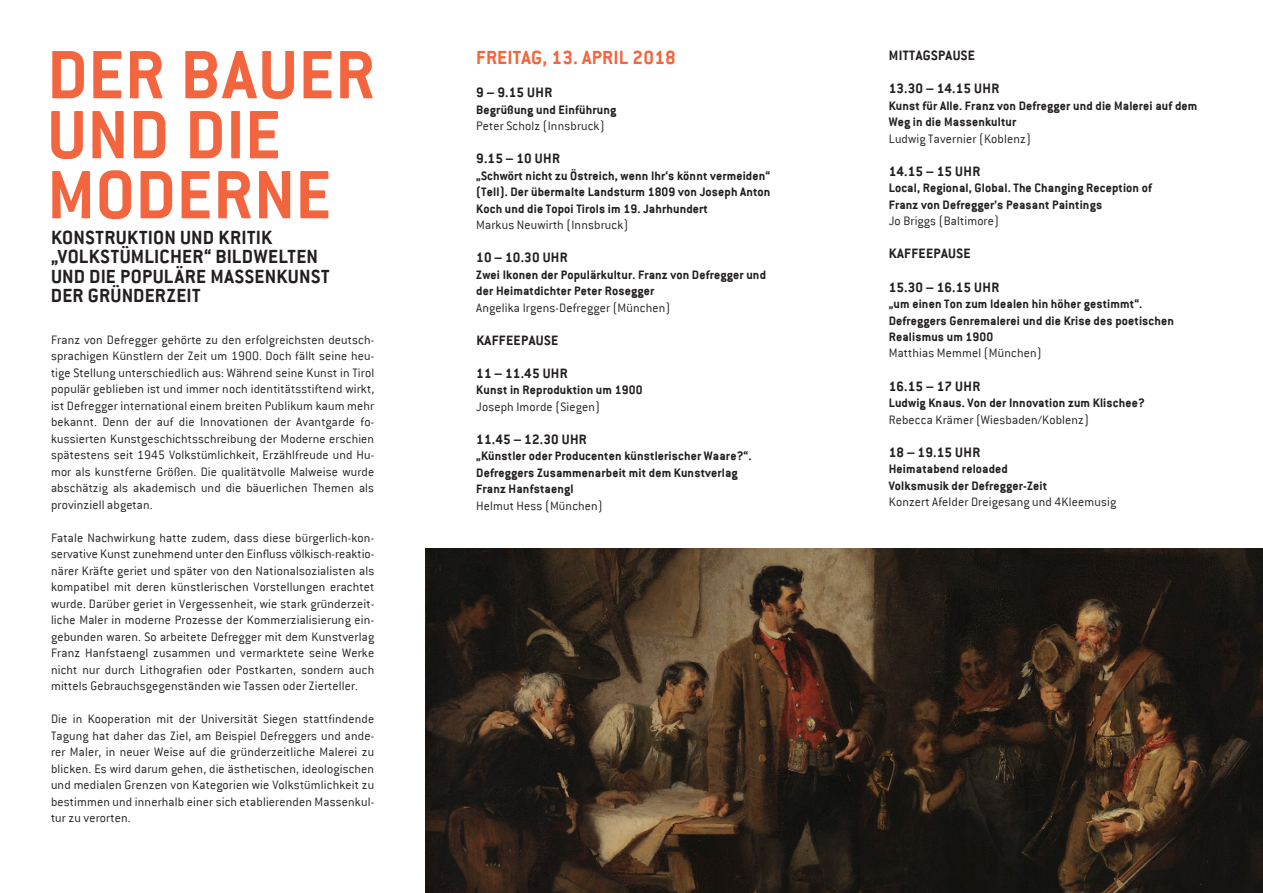
<style>
.page{position:relative;width:1263px;height:893px;background:#fff}
.page>*{position:absolute;margin:0;border:0;box-sizing:border-box;transform-origin:0 0}
.t1{font:700 75px/60px "Conduit ITC";letter-spacing:.01em;color:#f2653e}
.t2{font:700 21px/19.5px "Conduit ITC";letter-spacing:.01em;color:#231f20}
.t3{font:700 21px "Conduit ITC";letter-spacing:.01em;color:#f2653e}
.t4{font:700 15px "Conduit ITC";letter-spacing:.01em;color:#231f20}
.t5{font:300 13.5px/16.5px "Conduit ITC";letter-spacing:.01em;color:#231f20;text-align:justify}
.t6{font:700 13.5px/16.5px "Conduit ITC";letter-spacing:.01em;color:#231f20}
</style>
<div class="page">
<img style="left:425px;top:549px;width:838px;height:344px">
<h2 class="t3" style="left:476px;top:45px;width:201px">FREITAG, 13. APRIL 2018</h2>
<p class="t4" style="left:476px;top:84px;width:74px">9 – 9.15 Uhr</p>
<p class="t6" style="left:476px;top:101px;width:141px">Begrüßung und Einführung</p>
<p class="t5" style="left:476px;top:118px;width:130px">Peter Scholz (Innsbruck)</p>
<p class="t4" style="left:476px;top:150px;width:82px">9.15 – 10 Uhr</p>
<p class="t6" style="left:476px;top:167px;width:296px;text-align:justify">„Schwört nicht zu Östreich, wenn Ihr‘s könnt vermeiden“ (Tell). Der übermalte Landsturm 1809 von Joseph Anton Koch und die Topoi Tirols im 19. Jahrhundert</p>
<p class="t5" style="left:476px;top:217px;width:153px">Markus Neuwirth (Innsbruck)</p>
<p class="t4" style="left:476px;top:249px;width:90px">10 – 10.30 Uhr</p>
<p class="t6" style="left:476px;top:266px;width:291px">Zwei Ikonen der Populärkultur. Franz von Defregger und der Heimatdichter Peter Rosegger</p>
<p class="t5" style="left:476px;top:299px;width:195px">Angelika Irgens-Defregger (München)</p>
<p class="t4" style="left:476px;top:331px;width:17px">Kaffee</p>
<p class="t4" style="left:521px;top:331px;width:16px">pause</p>
<p class="t4" style="left:476px;top:364px;width:90px">11 – 11.45 Uhr</p>
<p class="t6" style="left:476px;top:382px;width:168px">Kunst in Reproduktion um 1900</p>
<p class="t5" style="left:476px;top:398px;width:125px">Joseph Imorde (Siegen)</p>
<p class="t4" style="left:476px;top:430px;width:109px">11.45 – 12.30 Uhr</p>
<p class="t6" style="left:476px;top:448px;width:277px">„Künstler oder Producenten künstlerischer Waare?“.<br>Defreggers Zusammenarbeit mit dem Kunstverlag<br>Franz Hanfstaengl</p>
<p class="t5" style="left:476px;top:497px;width:128px">Helmut Hess (München)</p>
<h1 class="t1" style="left:47px;top:43px;width:329px">DER BAUER<br>UND DIE<br>MODERNE</h1>
<p class="t4" style="left:889px;top:47px;width:18px">Mittags</p>
<p class="t4" style="left:938px;top:47px;width:16px">pause</p>
<p class="t4" style="left:889px;top:80px;width:109px">13.30 – 14.15 Uhr</p>
<p class="t6" style="left:889px;top:97px;width:310px">Kunst für Alle. Franz von Defregger und die Malerei auf dem<br>Weg in die Massenkultur</p>
<p class="t5" style="left:889px;top:131px;width:144px">Ludwig Tavernier (Koblenz)</p>
<p class="t4" style="left:889px;top:163px;width:90px">14.15 – 15 Uhr</p>
<p class="t6" style="left:889px;top:180px;width:265px">Local, Regional, Global. The Changing Reception of<br>Franz von Defregger’s Peasant Paintings</p>
<p class="t5" style="left:889px;top:213px;width:112px">Jo Briggs (Baltimore)</p>
<p class="t4" style="left:889px;top:245px;width:17px">Kaffee</p>
<p class="t4" style="left:933px;top:245px;width:16px">pause</p>
<p class="t4" style="left:889px;top:278px;width:109px">15.30 – 16.15 Uhr</p>
<p class="t6" style="left:889px;top:295px;width:287px">„um einen Ton zum Idealen hin höher gestimmt“.<br>Defreggers Genremalerei und die Krise des poetischen<br>Realismus um 1900</p>
<p class="t5" style="left:889px;top:345px;width:154px">Matthias Memmel (München)</p>
<p class="t4" style="left:889px;top:377px;width:90px">16.15 – 17 Uhr</p>
<p class="t6" style="left:889px;top:394px;width:258px">Ludwig Knaus. Von der Innovation zum Klischee?</p>
<p class="t5" style="left:889px;top:411px;width:202px">Rebecca Krämer (Wiesbaden/Koblenz)</p>
<p class="t4" style="left:889px;top:443px;width:90px">18 – 19.15 Uhr</p>
<p class="t6" style="left:889px;top:460px;width:160px">Heimatabend reloaded<br>Volksmusik der Defregger-Zeit</p>
<p class="t5" style="left:889px;top:494px;width:229px">Konzert Afelder Dreigesang und 4Kleemusig</p>
<h2 class="t2" style="left:51px;top:227px;width:280px">KONSTRUKTION UND KRITIK „VOLKSTÜMLICHER“ BILDWELTEN<br>UND DIE POPULÄRE MASSENKUNST<br>DER GRÜNDERZEIT</h2>
<p class="t5" style="left:51px;top:331px;width:325px">Franz von Defregger gehörte zu den erfolgreichsten deutsch&shy;sprachigen Künstlern der Zeit um 1900. Doch fällt seine heu&shy;tige Stellung unterschiedlich aus: Während seine Kunst in Tirol populär geblieben ist und immer noch identitätsstiftend wirkt, ist Defregger international einem breiten Publikum kaum mehr bekannt. Denn der auf die Innovationen der Avantgarde fo&shy;kussierten Kunstgeschichtsschreibung der Moderne erschien spätestens seit 1945 Volkstümlichkeit, Erzählfreude und Hu&shy;mor als kunstferne Größen. Die qualitätvolle Malweise wurde abschätzig als akademisch und die bäuerlichen Themen als provinziell abgetan.</p>
<p class="t5" style="left:51px;top:529px;width:325px">Fatale Nachwirkung hatte zudem, dass diese bürgerlich-kon&shy;servative Kunst zunehmend unter den Einfluss völkisch-reaktio&shy;närer Kräfte geriet und später von den Nationalsozialisten als kompatibel mit deren künstlerischen Vorstellungen erachtet wurde. Darüber geriet in Vergessenheit, wie stark gründerzeit&shy;liche Maler in moderne Prozesse der Kommerzialisierung ein&shy;gebunden waren. So arbeitete Defregger mit dem Kunstverlag Franz Hanfstaengl zusammen und vermarktete seine Werke nicht nur durch Lithografien oder Postkarten, sondern auch mittels Gebrauchsgegenständen wie Tassen oder Zierteller.</p>
<p class="t5" style="left:51px;top:711px;width:325px">Die in Kooperation mit der Universität Siegen stattfindende Tagung hat daher das Ziel, am Beispiel Defreggers und ande&shy;rer Maler, in neuer Weise auf die gründerzeitliche Malerei zu blicken. Es wird darum gehen, die ästhetischen, ideologischen und medialen Grenzen von Kategorien wie Volkstümlichkeit zu bestimmen und innerhalb einer sich etablierenden Massenkul&shy;tur zu verorten.</p>
</div>
